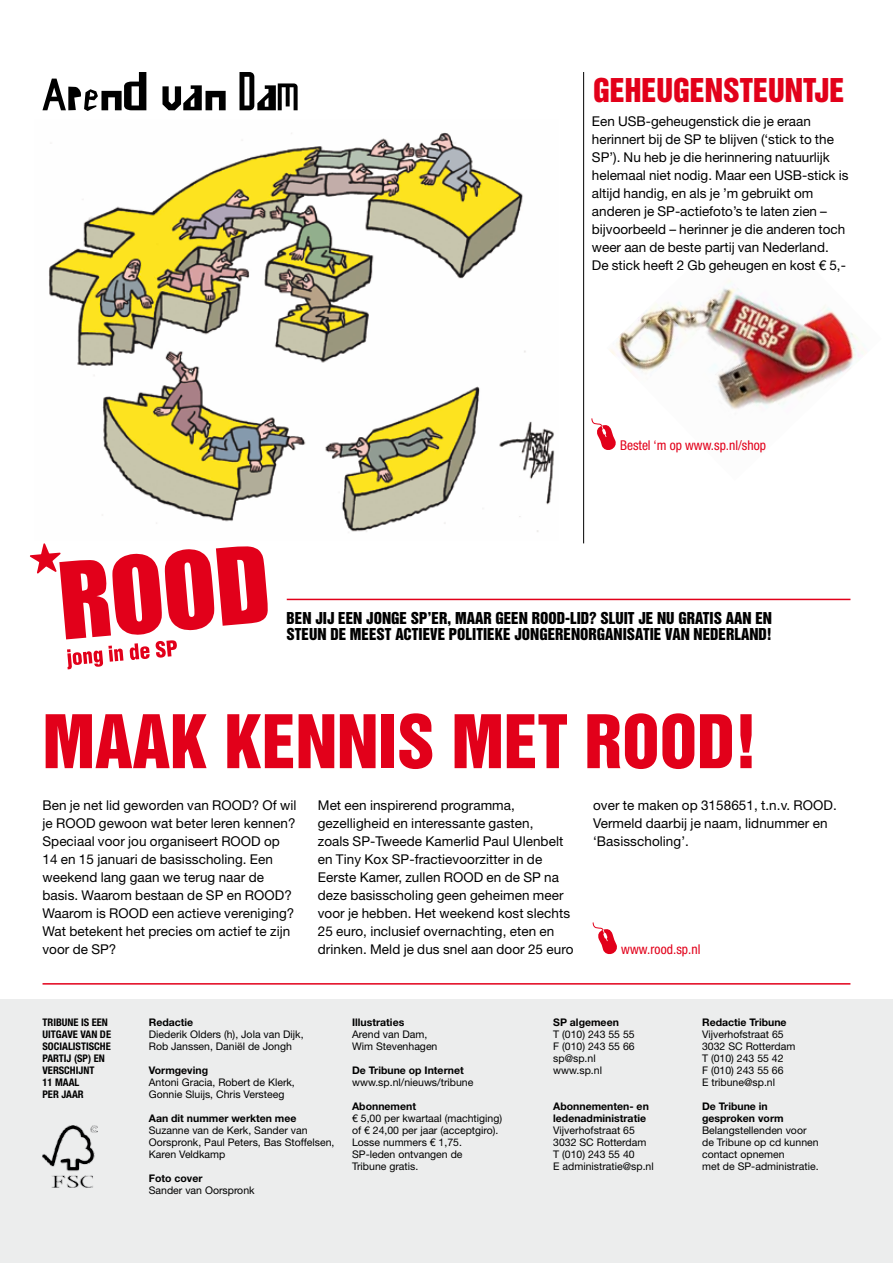
<style>
.page{position:relative;width:893px;height:1263px;background:#fff}
.page>*{position:absolute;margin:0;border:0;box-sizing:border-box;transform-origin:0 0}
.t1{font:67.5px "Helvetica Inserat LT Std";color:#e2001a}
.t2{font:30px "Helvetica Inserat LT Std";color:#e2001a}
.t3{font:15px/16.5px "Helvetica Inserat LT Std";color:#000;text-align:right}
.t4{font:13.5px/18px "Helvetica Neue LT Std";letter-spacing:.005em;color:#000}
.t5{font:condensed 13.5px "Helvetica Neue LT Std";color:#e2001a}
.t6{font:10.5px/12px "Helvetica Neue LT Std";color:#000}
.t7{font:700 10.5px/12px "Helvetica Neue LT Std";color:#000}
.t8{font:700 condensed 10.5px/12px "Helvetica Neue LT Std";color:#000}
</style>
<div class="page">
<img style="left:610px;top:280px;width:254px;height:129px">
<div style="left:0;top:999px;width:893px;height:264px;background:#eceded"></div>
<svg style="left:42px;top:72px;width:256px;height:39px"></svg>
<hr style="left:43px;top:983px;width:807px;height:1px;background:#e2001a">
<img style="left:49px;top:132px;width:506px;height:400px">
<hr style="left:287px;top:599px;width:563px;height:1px;background:#e2001a">
<svg style="left:591px;top:418px;width:25px;height:32px"></svg>
<hr style="left:583px;top:72px;width:1px;height:471px;background:#000">
<svg style="left:30px;top:543px;width:238px;height:126px"></svg>
<img style="left:43px;top:1125px;width:54px;height:62px">
<svg style="left:592px;top:922px;width:25px;height:32px"></svg>
<h2 class="t2" style="left:593px;top:72px;width:253px">GEHEUGENSTEUNTJE</h2>
<p class="t4" style="left:592px;top:112px;width:258px">Een USB-geheugenstick die je eraan herinnert bij de SP te blijven (‘stick to the SP’). Nu heb je die herinnering natuurlijk helemaal niet nodig. Maar een USB-stick is altijd handig, en als je ’m gebruikt om anderen je SP-actiefoto’s te laten zien – bijvoorbeeld – herinner je die anderen toch weer aan de beste partij van Nederland.<br>De stick heeft 2 Gb geheugen en kost € 5,-</p>
<p class="t5" style="left:620px;top:437px;width:147px">Bestel ‘m op www.sp.nl/shop</p>
<p class="t3" style="left:287px;top:610px;width:487px">-LID? SLUIT JE NU GRATIS AAN EN<br>STEUN DE MEEST ACTIEVE POLITIEKE JONGERENORGANISATIE VAN NEDERLAND!</p>
<p class="t3" style="left:287px;top:610px;width:255px">BEN JIJ EEN JONGE SP’ER, MAAR GEEN ROOD</p>
<h1 class="t1" style="left:43px;top:701px;width:580px">MAAK KENNIS MET ROOD</h1>
<h1 class="t1" style="left:735px;top:701px;width:24px">!</h1>
<p class="t4" style="left:42px;top:796px;width:256px">Ben je net lid geworden van ROOD? Of wil je ROOD gewoon wat beter leren kennen?<br>Speciaal voor jou organiseert ROOD op 14 en 15 januari de basisscholing. Een weekend lang gaan we terug naar de basis. Waarom bestaan de SP en ROOD?<br>Waarom is ROOD een actieve vereniging?<br>Wat betekent het precies om actief te zijn voor de SP?</p>
<p class="t4" style="left:318px;top:796px;width:257px">Met een inspirerend programma, gezelligheid en interessante gasten,<br>zoals SP-Tweede Kamerlid Paul Ulenbelt en Tiny Kox SP-fractievoorzitter in de Eerste Kamer, zullen ROOD en de SP na deze basisscholing geen geheimen meer voor je hebben. Het weekend kost slechts 25 euro, inclusief overnachting, eten en drinken. Meld je dus snel aan door 25 euro</p>
<p class="t4" style="left:593px;top:796px;width:245px">over te maken op 3158651, t.n.v. ROOD.<br>Vermeld daarbij je naam, lidnummer en ‘Basisscholing’.</p>
<p class="t5" style="left:621px;top:941px;width:81px">www.rood.sp.nl</p>
<p class="t8" style="left:43px;top:1016px;width:70px">TRIBUNE IS EEN<br>UITGAVE VAN DE<br>SOCIALISTISCHE<br>PARTIJ (SP) EN<br>VERSCHIJNT<br>11 MAAL<br>PER JAAR</p>
<p class="t7" style="left:702px;top:1016px;width:86px">Redactie Tribune</p>
<p class="t7" style="left:553px;top:1016px;width:67px">SP algemeen</p>
<p class="t6" style="left:553px;top:1028px;width:83px">T (010) 243 55 55<br>F (010) 243 55 66 sp@sp.nl www.sp.nl</p>
<p class="t7" style="left:553px;top:1100px;width:97px">Abonnementen- en ledenadministratie</p>
<p class="t6" style="left:553px;top:1124px;width:102px">Vijverhofstraat 65<br>3032 SC Rotterdam<br>T (010) 243 55 40<br>E administratie@sp.nl</p>
<p class="t7" style="left:149px;top:1016px;width:46px">Redactie</p>
<p class="t6" style="left:149px;top:1028px;width:156px">Diederik Olders (h), Jola van Dijk,<br>Rob Janssen, Daniël de Jongh</p>
<p class="t7" style="left:149px;top:1064px;width:61px">Vormgeving</p>
<p class="t6" style="left:149px;top:1076px;width:148px">Antoni Gracia, Robert de Klerk,<br>Gonnie Sluijs, Chris Versteeg</p>
<p class="t7" style="left:149px;top:1112px;width:149px">Aan dit nummer werkten mee</p>
<p class="t6" style="left:149px;top:1124px;width:187px">Suzanne van de Kerk, Sander van<br>Oorspronk, Paul Peters, Bas Stoffelsen,<br>Karen Veldkamp</p>
<p class="t7" style="left:149px;top:1172px;width:55px">Foto cover</p>
<p class="t6" style="left:149px;top:1184px;width:107px">Sander van Oorspronk</p>
<p class="t7" style="left:352px;top:1016px;width:54px">Illustraties</p>
<p class="t6" style="left:352px;top:1028px;width:87px">Arend van Dam,<br>Wim Stevenhagen</p>
<p class="t7" style="left:352px;top:1064px;width:113px">De Tribune op Internet</p>
<p class="t6" style="left:352px;top:1076px;width:123px">www.sp.nl/nieuws/tribune</p>
<p class="t7" style="left:352px;top:1100px;width:65px">Abonnement</p>
<p class="t6" style="left:352px;top:1112px;width:152px">€ 5,00 per kwartaal (machtiging) of € 24,00 per jaar (acceptgiro).<br>Losse nummers € 1,75.<br>SP-leden ontvangen de<br>Tribune gratis.</p>
<p class="t6" style="left:702px;top:1028px;width:95px">Vijverhofstraat 65<br>3032 SC Rotterdam<br>T (010) 243 55 42<br>F (010) 243 55 66<br>E tribune@sp.nl</p>
<p class="t7" style="left:702px;top:1100px;width:83px">De Tribune in gesproken vorm</p>
<p class="t6" style="left:702px;top:1124px;width:118px">Belangstellenden voor de Tribune op cd kunnen contact opnemen<br>met de SP-administratie.</p>
</div>
